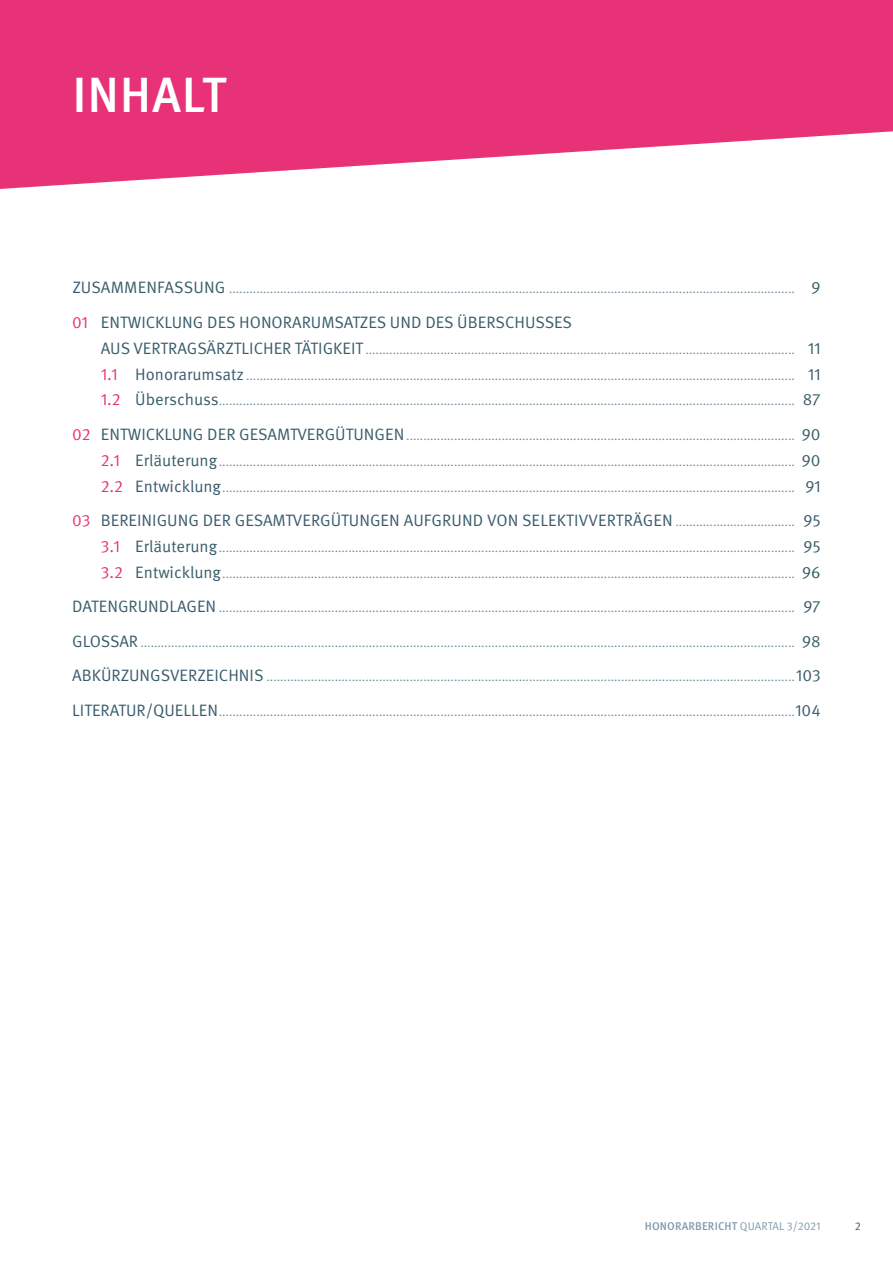
<style>
.page{position:relative;width:893px;height:1263px;background:#fff}
.page>*{position:absolute;margin:0;border:0;box-sizing:border-box;transform-origin:0 0}
.t1{font:500 49.5px "Meta Pro";letter-spacing:.015em;color:#fff}
.t2{font:16.5px "Meta Pro Norm";color:#385c6b}
.t3{font:12px/25.8px "Meta Pro Norm";color:#6e8c9b;text-align:justify}
.t4{font:500 11.25px "Meta Pro";letter-spacing:.01em;color:#819cab}
.t5{font:11.25px "Meta Pro Norm";color:#385c6b}
.s1{font-size:16.5px;color:#385c6b}
.s2{color:#e83278}
.s3{font-size:16.5px;color:#e83278}
.s4{font-size:12px;color:#6e8c9b}
.s5{font-family:"Meta Pro Norm";font-weight:400}
</style>
<div class="page">
<svg style="left:0;top:0;width:893px;height:189px;fill:#e83278"></svg>
<h1 class="t1" style="left:73px;top:57px;width:155px">INHALT</h1>
<p class="t3" style="left:72px;top:275px;width:750px"><span class="s1">ZUSAMMENFASSUNG</span> ...................................................................................................................................................................... <span class="s1">9</span></p>
<h2 class="t2" style="left:72px;top:310px;width:501px"><span class="s2">01</span> ENTWICKLUNG DES HONORARUMSATZES UND DES ÜBERSCHUSSES</h2>
<p class="t3" style="left:101px;top:336px;width:721px"><span class="s1">AUS VERTRAGSÄRZTLICHER TÄTIGKEIT</span> .............................................................................................................................. <span class="s1">11<br></span><span class="s3">1.1</span> <span class="s1">Honorarumsatz</span> ................................................................................................................................................................. <span class="s1">11<br></span><span class="s3">1.2</span> <span class="s1">Überschuss</span>......................................................................................................................................................................... <span class="s1">87</span></p>
<p class="t3" style="left:101px;top:422px;width:721px;text-indent:-28px"><span class="s3">02</span> <span class="s1">ENTWICKLUNG DER GESAMTVERGÜTUNGEN</span> .................................................................................................................. <span class="s1">90<br></span><span class="s3">2.1</span> <span class="s1">Erläuterung</span>......................................................................................................................................................................... <span class="s1">90<br></span><span class="s3">2.2</span> <span class="s1">Entwicklung</span>........................................................................................................................................................................ <span class="s1">91</span></p>
<h2 class="t2" style="left:72px;top:508px;width:750px"><span class="s2">03</span> BEREINIGUNG DER GESAMTVERGÜTUNGEN AUFGRUND VON SELEKTIVVERTRÄGEN <span class="s4">...................................</span> 95</h2>
<p class="t3" style="left:101px;top:534px;width:721px"><span class="s3">3.1</span> <span class="s1">Erläuterung</span>......................................................................................................................................................................... <span class="s1">95<br></span><span class="s3">3.2</span> <span class="s1">Entwicklung</span>........................................................................................................................................................................ <span class="s1">96</span></p>
<p class="t3" style="left:72px;top:595px;width:750px"><span class="s1">DATENGRUNDLAGEN</span> ......................................................................................................................................................................... <span class="s1">97</span></p>
<p class="t3" style="left:72px;top:629px;width:750px"><span class="s1">GLOSSAR</span> ................................................................................................................................................................................................ <span class="s1">98</span></p>
<p class="t3" style="left:72px;top:664px;width:750px"><span class="s1">ABKÜRZUNGSVERZEICHNIS</span> ...........................................................................................................................................................<span class="s1">103</span></p>
<p class="t3" style="left:72px;top:698px;width:750px"><span class="s1">LITERATUR/QUELLEN</span>.........................................................................................................................................................................<span class="s1">104</span></p>
<p class="t4" style="left:645px;top:1217px;width:177px">HONORARBERICHT <span class="s5">QUARTAL 3/2021</span></p>
<p class="t5" style="left:855px;top:1218px;width:7px">2</p>
</div>
